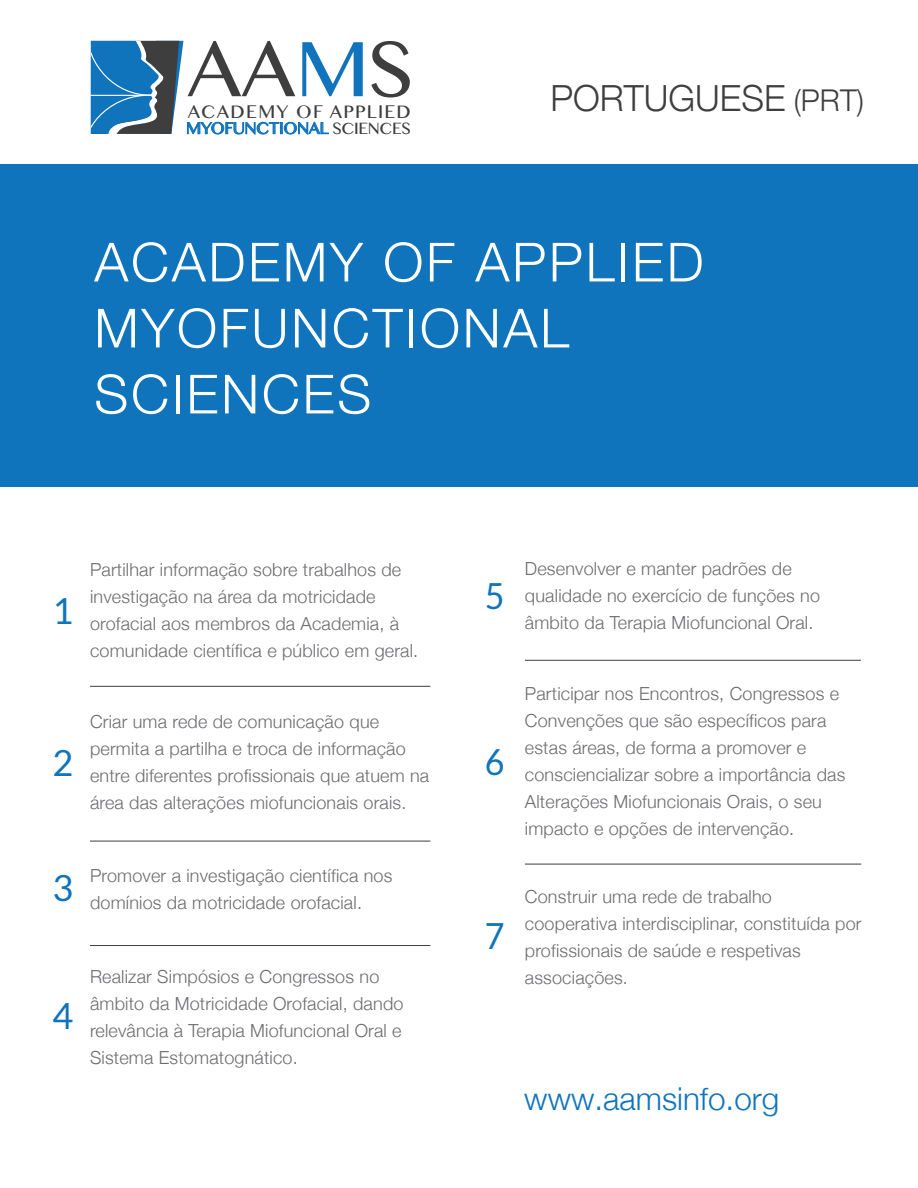
<style>
.page{position:relative;width:918px;height:1188px;background:#fff}
.page>*{position:absolute;margin:0;border:0;box-sizing:border-box;transform-origin:0 0}
.t1{font:300 54px/66px "Helvetica Neue";letter-spacing:.05em;color:#fff}
.t2{font:300 36px "Helvetica Neue";color:#3e3e3f}
.t3{font:36px "Lato";color:#1074bc}
.t4{font:36px "Lato";color:#1074bc;scale:.95 1}
.t5{font:300 31.5px "Helvetica Neue";color:#1074bc}
.t6{font:18.45px "Myanmar MN";letter-spacing:.07em;color:#3e3e3f}
.t7{font:300 18px/27px "Helvetica Neue";letter-spacing:.01em;color:#6c6d70}
.t8{font:16.35px "Myanmar MN";letter-spacing:-.02em;color:#1074bc}
.s1{color:#3e3e3f}
.s2{font-size:30px}
</style>
<div class="page">
<hr style="left:90px;top:686px;width:340px;height:1px;background:#3e3e3f">
<hr style="left:525px;top:660px;width:336px;height:1px;background:#3e3e3f">
<hr style="left:525px;top:864px;width:336px;height:1px;background:#3e3e3f">
<hr style="left:90px;top:841px;width:340px;height:1px;background:#3e3e3f">
<hr style="left:90px;top:945px;width:340px;height:1px;background:#3e3e3f">
<div style="left:0;top:164px;width:918px;height:323px;background:#1074bc"></div>
<svg style="left:91px;top:41px;width:272px;height:94px"></svg>
<svg style="left:371px;top:41px;width:39px;height:56px"></svg>
<p class="t6" style="left:188px;top:100px;width:225px">ACADEMY OF APPLIED</p>
<p class="t8" style="left:186px;top:119px;width:226px">MYOFUNCTIONAL <span class="s1">SCIENCES</span></p>
<h2 class="t2" style="left:550px;top:70px;width:315px">PORTUGUESE <span class="s2">(PRT)</span></h2>
<h1 class="t1" style="left:94px;top:225px;width:611px">ACADEMY OF APPLIED<br>MYOFUNCTIONAL<br>SCIENCES</h1>
<h2 class="t3" style="left:52px;top:591px;width:22px">1</h2>
<p class="t7" style="left:90px;top:554px;width:330px">Partilhar informação sobre trabalhos de investigação na área da motricidade orofacial aos membros da Academia, à comunidade científica e público em geral.</p>
<h2 class="t3" style="left:53px;top:743px;width:22px">2</h2>
<p class="t7" style="left:90px;top:707px;width:341px">Criar uma rede de comunicação que permita a partilha e troca de informação entre diferentes profissionais que atuem na área das alterações miofuncionais orais.</p>
<h2 class="t3" style="left:53px;top:868px;width:22px">3</h2>
<p class="t7" style="left:90px;top:861px;width:304px">Promover a investigação científica nos domínios da motricidade orofacial.</p>
<h2 class="t3" style="left:53px;top:996px;width:22px">4</h2>
<p class="t7" style="left:90px;top:962px;width:315px">Realizar Simpósios e Congressos no âmbito da Motricidade Orofacial, dando relevância à Terapia Miofuncional Oral e Sistema Estomatognático.</p>
<h2 class="t4" style="left:485px;top:576px;width:22px">5</h2>
<p class="t7" style="left:525px;top:553px;width:297px">Desenvolver e manter padrões de qualidade no exercício de funções no âmbito da Terapia Miofuncional Oral.</p>
<h2 class="t4" style="left:485px;top:742px;width:22px">6</h2>
<h2 class="t4" style="left:485px;top:915px;width:22px">7</h2>
<p class="t7" style="left:525px;top:678px;width:322px">Participar nos Encontros, Congressos e Convenções que são específicos para estas áreas, de forma a promover e consciencializar sobre a importância das Alterações Miofuncionais Orais, o seu impacto e opções de intervenção.</p>
<p class="t7" style="left:525px;top:882px;width:338px">Construir uma rede de trabalho cooperativa interdisciplinar, constituída por profissionais de saúde e respetivas associações.</p>
<h3 class="t5" style="left:524px;top:1073px;width:256px">www.aamsinfo.org</h3>
</div>
